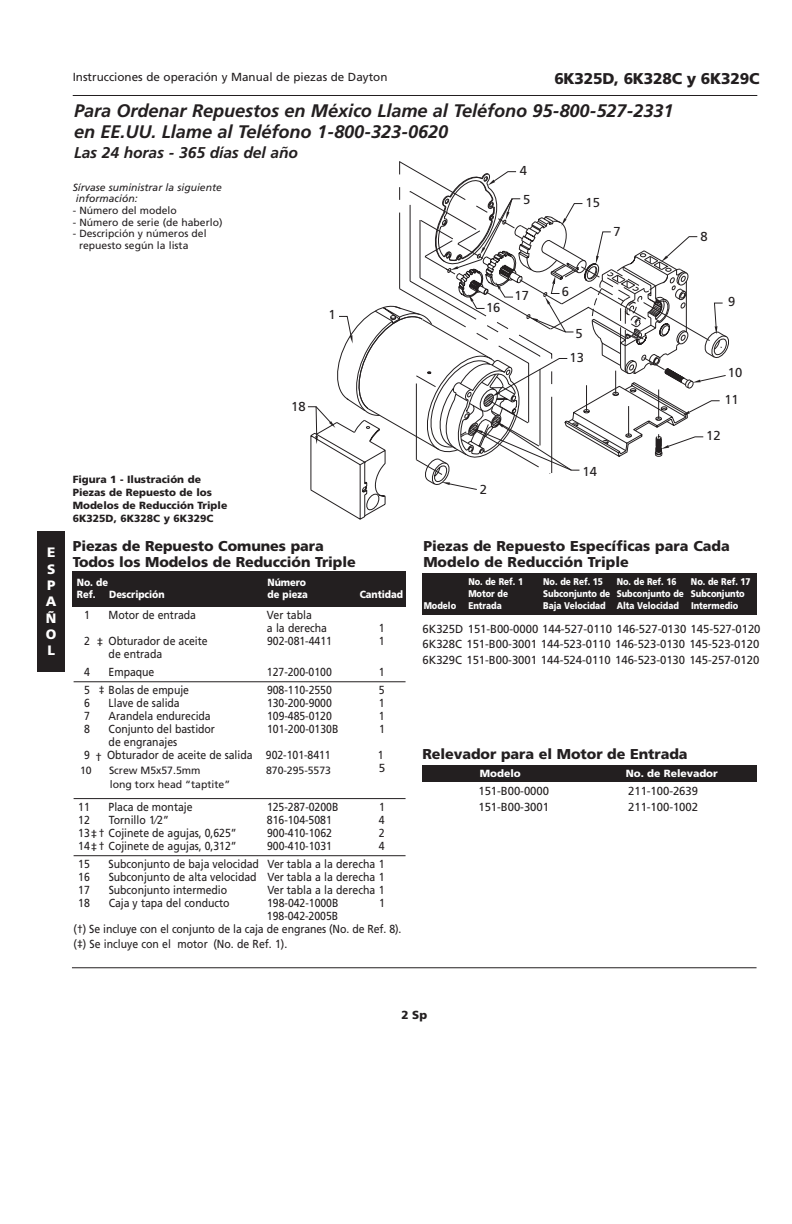
<style>
.page{position:relative;width:792px;height:1224px;background:#fff}
.page>*{position:absolute;margin:0;border:0;box-sizing:border-box;transform-origin:0 0}
.t1{font:italic 700 18.2px/20.8px "Frutiger";letter-spacing:-.005em;color:#231f20}
.t2{font:italic 700 15.6px "Frutiger";letter-spacing:-.005em;color:#231f20}
.t3{font:900 15.6px "Frutiger";letter-spacing:-.015em;color:#231f20}
.t4{font:900 14.2px/15.6px "Frutiger";letter-spacing:-.005em;color:#231f20}
.t5{font:900 13.6px/16.4px "Frutiger";color:#fff;text-align:justify}
.t6{font:13px/26.8px "Frutiger";color:#231f20}
.t7{font:11.6px/13px "Frutiger";letter-spacing:-.005em;color:#231f20;scale:.9 1}
.t8{font:11.6px/15.6px "Frutiger";letter-spacing:-.005em;color:#231f20;text-align:justify}
.t9{font:900 11.6px "Frutiger";color:#231f20}
.t10{font:10.6px "Frutiger";color:#231f20}
.t11{font:900 10.4px/13px "Frutiger";color:#231f20}
.t12{font:10.4px/11.6px "Frutiger";color:#231f20}
.t13{font:900 10.4px "Frutiger";letter-spacing:-.005em;color:#fff;scale:.9 1}
.t14{font:italic 10.4px/11.6px "Frutiger";color:#231f20}
.t15{font:900 10.4px "Frutiger";letter-spacing:-.005em;color:#fff}
.t16{font:900 9.8px "Frutiger";letter-spacing:-.005em;color:#fff;scale:.85 1}
</style>
<div class="page">
<hr style="left:72px;top:967px;width:685px;height:1px;background:#231f20">
<hr style="left:73px;top:95px;width:684px;height:1px;background:#231f20">
<hr style="left:74px;top:681px;width:332px;height:1px;background:#231f20">
<hr style="left:74px;top:798px;width:332px;height:1px;background:#231f20">
<hr style="left:74px;top:855px;width:332px;height:1px;background:#231f20">
<div style="left:73px;top:571px;width:333px;height:35px;background:#231f20"></div>
<div style="left:422px;top:573px;width:335px;height:42px;background:#231f20"></div>
<div style="left:422px;top:766px;width:335px;height:16px;background:#231f20"></div>
<svg style="left:308px;top:162px;width:419px;height:358px"></svg>
<div style="left:38px;top:532px;width:27px;height:140px;background:#231f20"></div>
<p class="t5" style="left:46px;top:544px;width:12px">E S P A Ñ O L</p>
<p class="t8" style="left:73px;top:69px;width:316px">Instrucciones de operación y Manual de piezas de Dayton</p>
<p class="t3" style="left:554px;top:69px;width:207px">6K325D, 6K328C y 6K329C</p>
<p class="t1" style="left:74px;top:100px;width:601px">Para Ordenar Repuestos en México Llame al Teléfono 95-800-527-2331 en EE.UU. Llame al Teléfono 1-800-323-0620</p>
<p class="t2" style="left:74px;top:144px;width:225px">Las 24 horas - 365 días del año</p>
<p class="t14" style="left:76px;top:181px;width:148px;text-indent:-3px">Sírvase suministrar la siguiente información:</p>
<p class="t12" style="left:73px;top:205px;width:106px">- Número del modelo</p>
<p class="t12" style="left:73px;top:216px;width:151px">- Número de serie (de haberlo)</p>
<p class="t12" style="left:79px;top:228px;width:129px;text-indent:-6px">- Descripción y números del repuesto según la lista</p>
<p class="t11" style="left:73px;top:472px;width:156px">Figura 1 - Ilustración de<br>Piezas de Repuesto de los<br>Modelos de Reducción Triple<br>6K325D, 6K328C y 6K329C</p>
<p class="t6" style="left:328px;top:301px;width:9px">1</p>
<p class="t6" style="left:291px;top:393px;width:16px">18</p>
<p class="t4" style="left:73px;top:538px;width:285px">Piezas de Repuesto Comunes para<br>Todos los Modelos de Reducción Triple</p>
<p class="t13" style="left:77px;top:576px;width:36px">No. de</p>
<p class="t13" style="left:267px;top:576px;width:44px">Número</p>
<p class="t13" style="left:77px;top:588px;width:22px">Ref.</p>
<p class="t13" style="left:109px;top:588px;width:63px">Descripción</p>
<p class="t13" style="left:268px;top:588px;width:46px">de pieza</p>
<p class="t13" style="left:360px;top:588px;width:50px">Cantidad</p>
<p class="t7" style="left:84px;top:609px;width:8px">1</p>
<p class="t7" style="left:109px;top:609px;width:99px">Motor de entrada</p>
<p class="t7" style="left:267px;top:609px;width:68px">Ver tabla<br>a la derecha</p>
<p class="t7" style="left:379px;top:621px;width:8px">1</p>
<p class="t7" style="left:84px;top:634px;width:8px">2</p>
<p class="t7" style="left:109px;top:634px;width:111px">Obturador de aceite</p>
<p class="t7" style="left:267px;top:634px;width:74px">902-081-4411</p>
<p class="t7" style="left:379px;top:634px;width:8px">1</p>
<p class="t7" style="left:109px;top:647px;width:61px">de entrada</p>
<p class="t7" style="left:84px;top:666px;width:8px">4</p>
<p class="t7" style="left:109px;top:666px;width:52px">Empaque</p>
<p class="t7" style="left:267px;top:666px;width:74px">127-200-0100</p>
<p class="t7" style="left:379px;top:666px;width:8px">1</p>
<p class="t7" style="left:84px;top:684px;width:118px">5 ‡ Bolas de empuje</p>
<p class="t7" style="left:267px;top:684px;width:74px">908-110-2550</p>
<p class="t7" style="left:379px;top:684px;width:8px">5</p>
<p class="t7" style="left:84px;top:697px;width:8px">6</p>
<p class="t7" style="left:109px;top:697px;width:81px">Llave de salida</p>
<p class="t7" style="left:267px;top:697px;width:74px">130-200-9000</p>
<p class="t7" style="left:379px;top:697px;width:8px">1</p>
<p class="t7" style="left:84px;top:710px;width:8px">7</p>
<p class="t7" style="left:109px;top:710px;width:115px">Arandela endurecida</p>
<p class="t7" style="left:267px;top:710px;width:74px">109-485-0120</p>
<p class="t7" style="left:379px;top:710px;width:8px">1</p>
<p class="t7" style="left:84px;top:723px;width:8px">8</p>
<p class="t7" style="left:109px;top:723px;width:120px">Conjunto del bastidor</p>
<p class="t7" style="left:267px;top:723px;width:81px">101-200-0130B</p>
<p class="t7" style="left:379px;top:723px;width:8px">1</p>
<p class="t7" style="left:109px;top:736px;width:78px">de engranajes</p>
<p class="t7" style="left:84px;top:749px;width:8px">9</p>
<p class="t7" style="left:107px;top:749px;width:250px">Obturador de aceite de salida 902-101-8411</p>
<p class="t7" style="left:378px;top:749px;width:8px">1</p>
<p class="t8" style="left:97px;top:634px;width:8px">‡</p>
<p class="t8" style="left:95px;top:749px;width:8px">†</p>
<p class="t10" style="left:80px;top:765px;width:13px">10</p>
<p class="t10" style="left:109px;top:765px;width:93px">Screw M5x57.5mm</p>
<p class="t10" style="left:266px;top:765px;width:66px">870-295-5573</p>
<p class="t8" style="left:379px;top:760px;width:8px">5</p>
<p class="t10" style="left:110px;top:778px;width:122px">long torx head “taptite”</p>
<p class="t7" style="left:78px;top:801px;width:14px">11</p>
<p class="t7" style="left:109px;top:801px;width:95px">Placa de montaje</p>
<p class="t7" style="left:267px;top:801px;width:81px">125-287-0200B</p>
<p class="t7" style="left:379px;top:801px;width:8px">1</p>
<p class="t7" style="left:78px;top:814px;width:14px">12</p>
<p class="t7" style="left:109px;top:814px;width:68px">Tornillo 1⁄2”</p>
<p class="t7" style="left:267px;top:814px;width:74px">816-104-5081</p>
<p class="t7" style="left:379px;top:814px;width:8px">4</p>
<p class="t7" style="left:78px;top:827px;width:178px">13 † Cojinete de agujas, 0,625”</p>
<p class="t7" style="left:267px;top:827px;width:74px">900-410-1062</p>
<p class="t7" style="left:379px;top:827px;width:8px">2</p>
<p class="t7" style="left:78px;top:840px;width:178px">14 † Cojinete de agujas, 0,312”</p>
<p class="t7" style="left:267px;top:840px;width:74px">900-410-1031</p>
<p class="t7" style="left:379px;top:840px;width:8px">4</p>
<p class="t7" style="left:78px;top:858px;width:14px">15</p>
<p class="t7" style="left:109px;top:858px;width:308px">Subconjunto de baja velocidad Ver tabla a la derecha 1</p>
<p class="t7" style="left:78px;top:871px;width:14px">16</p>
<p class="t7" style="left:109px;top:871px;width:308px">Subconjunto de alta velocidad Ver tabla a la derecha 1</p>
<p class="t7" style="left:78px;top:884px;width:14px">17</p>
<p class="t7" style="left:109px;top:884px;width:133px">Subconjunto intermedio</p>
<p class="t7" style="left:267px;top:884px;width:132px">Ver tabla a la derecha 1</p>
<p class="t7" style="left:78px;top:897px;width:14px">18</p>
<p class="t7" style="left:109px;top:897px;width:136px">Caja y tapa del conducto</p>
<p class="t7" style="left:267px;top:897px;width:81px">198-042-1000B</p>
<p class="t7" style="left:379px;top:897px;width:8px">1</p>
<p class="t7" style="left:74px;top:910px;width:366px;text-indent:193px">198-042-2005B<br>(†) Se incluye con el conjunto de la caja de engranes (No. de Ref. 8).</p>
<p class="t7" style="left:74px;top:937px;width:239px">(‡) Se incluye con el motor (No. de Ref. 1).</p>
<p class="t8" style="left:91px;top:827px;width:8px;line-height:13px">‡ ‡</p>
<p class="t6" style="left:520px;top:157px;width:9px">4</p>
<p class="t6" style="left:523px;top:186px;width:9px">5</p>
<p class="t6" style="left:586px;top:189px;width:16px">15</p>
<p class="t6" style="left:614px;top:218px;width:9px">7</p>
<p class="t6" style="left:486px;top:294px;width:16px">16</p>
<p class="t6" style="left:515px;top:282px;width:16px">17</p>
<p class="t6" style="left:562px;top:278px;width:9px">6</p>
<p class="t6" style="left:576px;top:320px;width:9px">5</p>
<p class="t6" style="left:570px;top:344px;width:16px">13</p>
<p class="t6" style="left:480px;top:476px;width:9px">2</p>
<p class="t6" style="left:582px;top:458px;width:16px">14</p>
<p class="t6" style="left:701px;top:223px;width:9px">8</p>
<p class="t6" style="left:728px;top:288px;width:9px">9</p>
<p class="t6" style="left:724px;top:359px;width:19px">10<br>11</p>
<p class="t6" style="left:706px;top:422px;width:16px">12</p>
<p class="t4" style="left:423px;top:538px;width:308px">Piezas de Repuesto Específicas para Cada<br>Modelo de Reducción Triple</p>
<p class="t16" style="left:468px;top:576px;width:66px">No. de Ref. 1</p>
<p class="t16" style="left:543px;top:576px;width:72px">No. de Ref. 15</p>
<p class="t16" style="left:617px;top:576px;width:72px">No. de Ref. 16</p>
<p class="t16" style="left:691px;top:576px;width:72px">No. de Ref. 17</p>
<p class="t16" style="left:468px;top:588px;width:48px">Motor de</p>
<p class="t16" style="left:543px;top:588px;width:239px">Subconjunto de Subconjunto de Subconjunto</p>
<p class="t16" style="left:424px;top:599px;width:40px">Modelo</p>
<p class="t16" style="left:468px;top:599px;width:41px">Entrada</p>
<p class="t16" style="left:543px;top:599px;width:231px">Baja Velocidad Alta Velocidad Intermedio</p>
<p class="t8" style="left:423px;top:621px;width:340px">6K325D 151-B00-0000 144-527-0110 146-527-0130 145-527-0120<br>6K328C 151-B00-3001 144-523-0110 146-523-0130 145-523-0120<br>6K329C 151-B00-3001 144-524-0110 146-523-0130 145-257-0120</p>
<p class="t4" style="left:422px;top:746px;width:267px">Relevador para el Motor de Entrada</p>
<p class="t15" style="left:480px;top:767px;width:42px">Modelo</p>
<p class="t15" style="left:626px;top:767px;width:93px">No. de Relevador</p>
<p class="t8" style="left:479px;top:783px;width:72px">151-B00-0000</p>
<p class="t8" style="left:628px;top:783px;width:71px">211-100-2639</p>
<p class="t8" style="left:479px;top:799px;width:72px">151-B00-3001</p>
<p class="t8" style="left:628px;top:799px;width:71px">211-100-1002</p>
<p class="t9" style="left:401px;top:1008px;width:27px">2 Sp</p>
</div>
